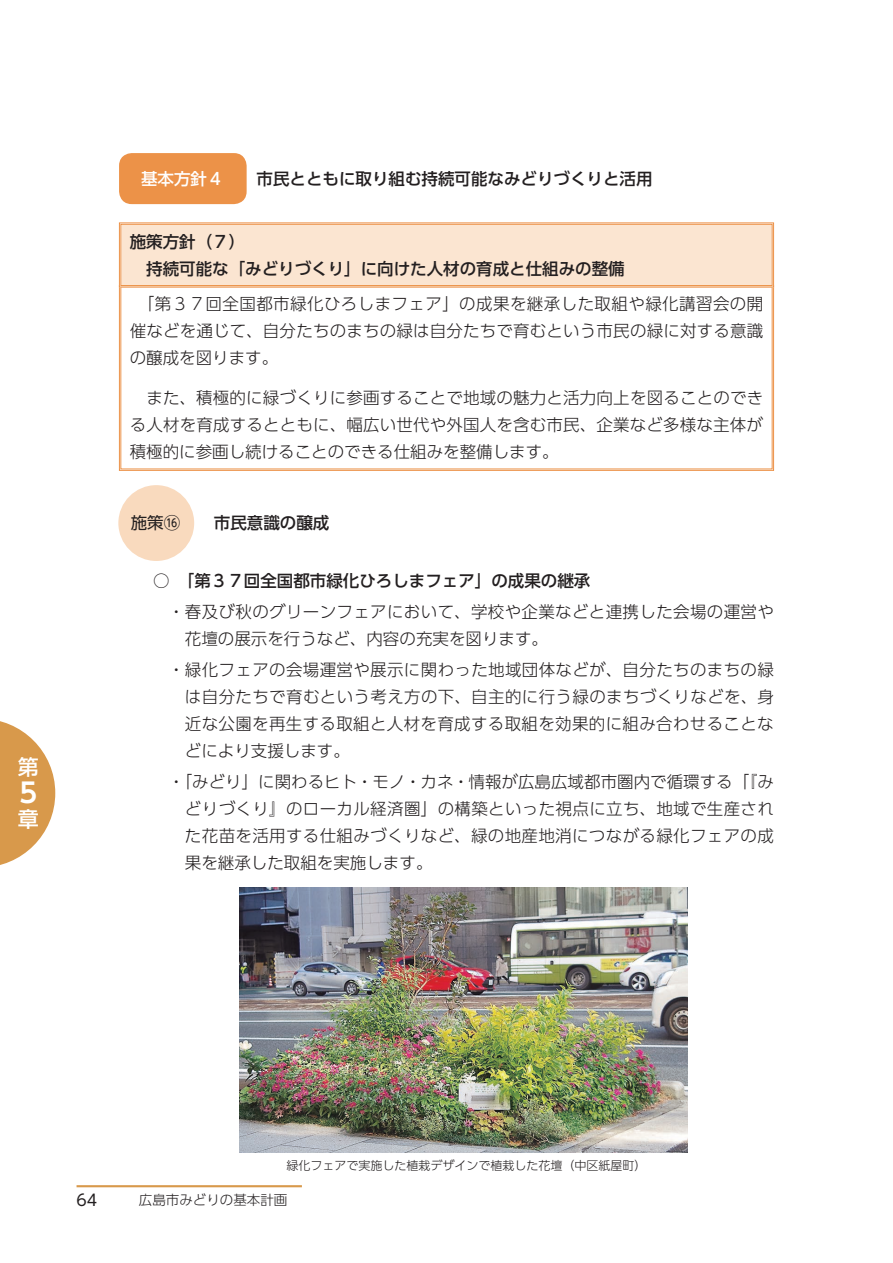
<style>
.page{position:relative;width:893px;height:1263px;background:#fff}
.page>*{position:absolute;margin:0;border:0;box-sizing:border-box;transform-origin:0 0}
.t1{font:700 27px "UD Shin Go Pro De";color:#fff}
.t2{font:500 21px "UD Shin Go Pro";color:#fff}
.t3{font:300 16.5px/27px "UD Shin Go Pro";letter-spacing:.01em;color:#231f20;text-align:justify}
.t4{font:500 16.5px/27px "UD Shin Go Pro";color:#231f20}
.t5{font:500 16.5px "UD Shin Go Pro";color:#fff}
.t6{font:16.5px "UD Shin Go Pro";color:#231f20}
.t7{font:15.75px "UD Shin Go Pro";color:#231f20}
.t8{font:300 13.5px "UD Shin Go Pro";color:#231f20}
.t9{font:300 12px "UD Shin Go Pro";color:#231f20}
</style>
<div class="page">
<hr style="left:77px;top:1185px;width:225px;height:2px;background:#d8994b">
<svg style="left:0;top:721px;width:55px;height:144px"></svg>
<svg style="left:119px;top:288px;width:655px;height:183px"></svg>
<div style="left:119px;top:153px;width:128px;height:51px;background:#ec9248;border-radius:13px"></div>
<div style="left:119px;top:222px;width:655px;height:66px;background:#fbe5d1"></div>
<div style="left:120px;top:224px;width:652px;height:62px;border:1px solid #ec9248"></div>
<img style="left:240px;top:888px;width:447px;height:264px">
<div style="left:118px;top:485px;width:76px;height:76px;background:#f9dabe;border-radius:50%"></div>
<p class="t2" style="left:18px;top:750px;width:22px">第</p>
<h1 class="t1" style="left:19px;top:771px;width:18px">5</h1>
<p class="t2" style="left:18px;top:802px;width:22px">章</p>
<p class="t5" style="left:141px;top:165px;width:84px">基本方針４</p>
<p class="t4" style="left:257px;top:165px;width:397px">市民とともに取り組む持続可能なみどりづくりと活用</p>
<p class="t4" style="left:130px;top:227px;width:496px">施策方針（７）<br>　持続可能な「みどりづくり」に向けた人材の育成と仕組みの整備</p>
<p class="t3" style="left:130px;top:290px;width:635px">　「第３７回全国都市緑化ひろしまフェア」の成果を継承した取組や緑化講習会の開催などを通じて、自分たちのまちの緑は自分たちで育むという市民の緑に対する意識の醸成を図ります。</p>
<p class="t3" style="left:130px;top:384px;width:635px">　また、積極的に緑づくりに参画することで地域の魅力と活力向上を図ることのできる人材を育成するとともに、幅広い世代や外国人を含む市民、企業など多様な主体が積極的に参画し続けることのできる仕組みを整備します。</p>
<p class="t6" style="left:131px;top:510px;width:51px">施策⑯</p>
<p class="t4" style="left:214px;top:509px;width:117px">市民意識の醸成</p>
<p class="t4" style="left:153px;top:566px;width:439px">○　「第３７回全国都市緑化ひろしまフェア」の成果の継承</p>
<p class="t3" style="left:185px;top:597px;width:590px;text-indent:-17px">・春及び秋のグリーンフェアにおいて、学校や企業などと連携した会場の運営や花壇の展示を行うなど、内容の充実を図ります。</p>
<p class="t3" style="left:185px;top:656px;width:591px;text-indent:-17px">・緑化フェアの会場運営や展示に関わった地域団体などが、自分たちのまちの緑は自分たちで育むという考え方の下、自主的に行う緑のまちづくりなどを、身近な公園を再生する取組と人材を育成する取組を効果的に組み合わせることなどにより支援します。</p>
<p class="t3" style="left:185px;top:768px;width:590px;text-indent:-17px">・「みどり」に関わるヒト・モノ・カネ・情報が広島広域都市圏内で循環する「『みどりづくり』のローカル経済圏」の構築といった視点に立ち、地域で生産された花苗を活用する仕組みづくりなど、緑の地産地消につながる緑化フェアの成果を継承した取組を実施します。</p>
<p class="t9" style="left:286px;top:1155px;width:362px">緑化フェアで実施した植栽デザインで植栽した花壇（中区紙屋町）</p>
<p class="t7" style="left:77px;top:1187px;width:22px">64</p>
<p class="t8" style="left:139px;top:1189px;width:150px">広島市みどりの基本計画</p>
</div>
